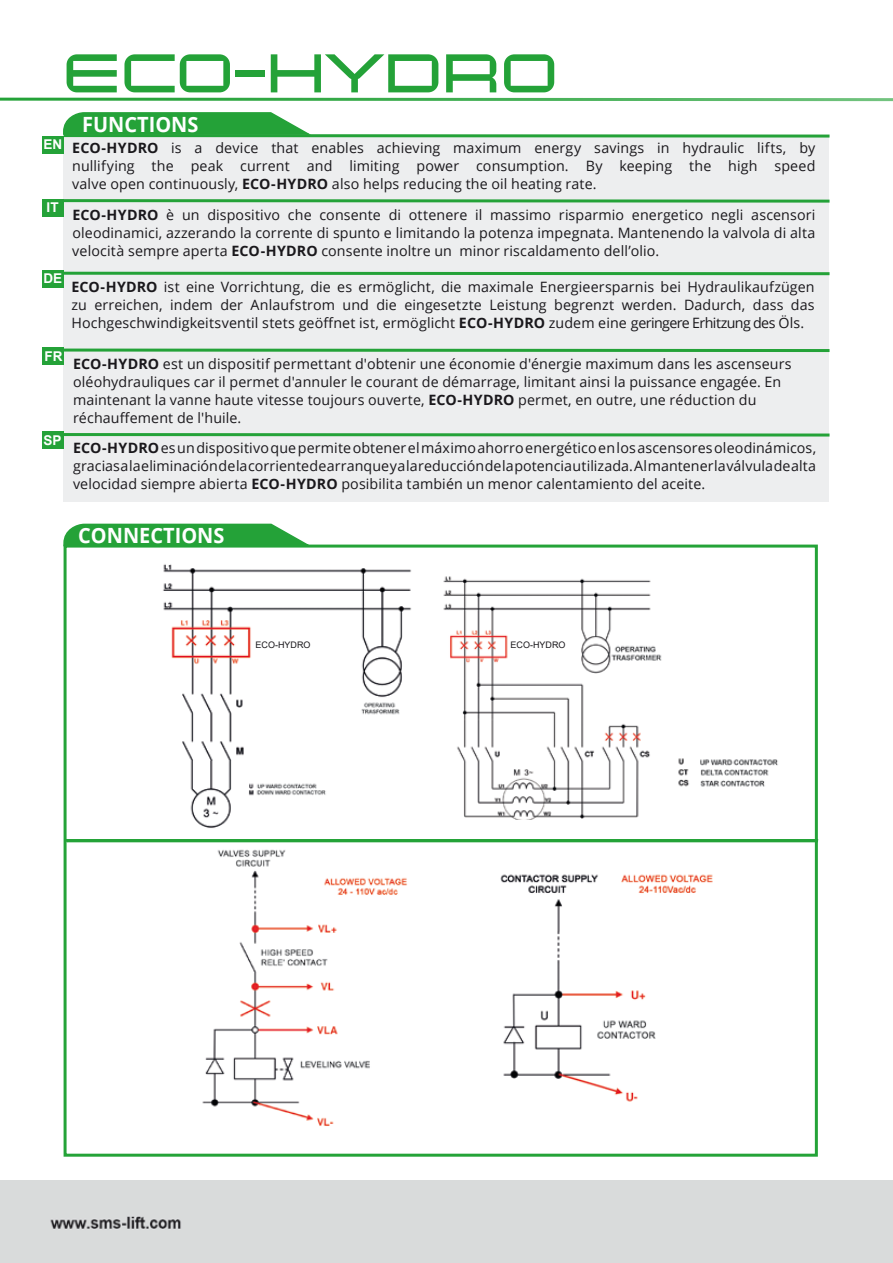
<style>
.page{position:relative;width:893px;height:1263px;background:#fff}
.page>*{position:absolute;margin:0;border:0;box-sizing:border-box;transform-origin:0 0}
.t1{font:69px "Changeling Neo";color:#24a238}
.t2{font:700 21px "Open Sans";color:#fff;scale:.95 1}
.t3{font:14.25px/18px "Open Sans";letter-spacing:.01em;color:#1a181c;text-align:justify}
.t4{font:700 13.5px "Arial";color:#fff}
.t5{font:9px "Arial";color:#1a181c}
.s1{font-weight:700}
</style>
<div class="page">
<div style="left:0;top:1180px;width:893px;height:83px;background:#d9dbdb"></div>
<div style="left:64px;top:545px;width:754px;height:612px;border:3px solid #24a338"></div>
<svg style="left:63px;top:523px;width:248px;height:25px;background:#40ae51"></svg>
<div style="left:63px;top:136px;width:766px;height:366px;background:#edeeef"></div>
<div style="left:42px;top:136px;width:22px;height:17px;background:#24a238"></div>
<div style="left:42px;top:199px;width:22px;height:17px;background:#24a238"></div>
<div style="left:42px;top:270px;width:22px;height:17px;background:#24a238"></div>
<div style="left:42px;top:348px;width:22px;height:17px;background:#24a238"></div>
<div style="left:42px;top:432px;width:22px;height:17px;background:#24a238"></div>
<svg style="left:64px;top:199px;width:766px;height:4px;background:#55b465"></svg>
<svg style="left:64px;top:271px;width:766px;height:5px"></svg>
<svg style="left:60px;top:347px;width:770px;height:5px"></svg>
<svg style="left:60px;top:431px;width:770px;height:6px"></svg>
<svg style="left:63px;top:112px;width:767px;height:26px"></svg>
<svg style="left:0;top:97px;width:893px;height:5px"></svg>
<img style="left:163px;top:564px;width:249px;height:264px">
<img style="left:202px;top:849px;width:205px;height:277px">
<img style="left:443px;top:576px;width:335px;height:244px">
<img style="left:500px;top:874px;width:213px;height:228px">
<svg style="left:64px;top:836px;width:755px;height:8px"></svg>
<div style="left:508px;top:637px;width:42px;height:15px;background:#fff"></div>
<h1 class="t1" style="left:63px;top:28px;width:497px">ECO-HYDRO</h1>
<h2 class="t2" style="left:82px;top:110px;width:124px">FUNCTIONS</h2>
<p class="t4" style="left:43px;top:135px;width:20px">EN</p>
<p class="t4" style="left:47px;top:198px;width:14px">IT</p>
<p class="t4" style="left:43px;top:269px;width:20px">DE</p>
<p class="t4" style="left:44px;top:347px;width:19px">FR</p>
<p class="t4" style="left:43px;top:431px;width:20px">SP</p>
<p class="t3" style="left:72px;top:139px;width:745px"><span class="s1">ECO-HYDRO</span> is a device that enables achieving maximum energy savings in hydraulic lifts, by nullifying the peak current and limiting power consumption. By keeping the high speed valve open continuously, <span class="s1">ECO-HYDRO</span> also helps reducing the oil heating rate.</p>
<p class="t3" style="left:72px;top:205px;width:745px"><span class="s1">ECO-HYDRO</span> è un dispositivo che consente di ottenere il massimo risparmio energetico negli ascensori oleodinamici, azzerando la corrente di spunto e limitando la potenza impegnata. Mantenendo la valvola di alta velocità sempre aperta <span class="s1">ECO-HYDRO</span> consente inoltre un minor riscaldamento dell’olio.</p>
<p class="t3" style="left:71px;top:278px;width:745px"><span class="s1">ECO-HYDRO</span> ist eine Vorrichtung, die es ermöglicht, die maximale Energieersparnis bei Hydraulikaufzügen zu erreichen, indem der Anlaufstrom und die eingesetzte Leistung begrenzt werden. Dadurch, dass das Hochgeschwindigkeitsventil stets geöffnet ist, ermöglicht <span class="s1">ECO-HYDRO</span> zudem eine geringere Erhitzung des Öls.</p>
<p class="t3" style="left:73px;top:355px;width:720px;text-align:left"><span class="s1">ECO-HYDRO</span> est un dispositif permettant d'obtenir une économie d'énergie maximum dans les ascenseurs oléohydrauliques car il permet d'annuler le courant de démarrage, limitant ainsi la puissance engagée. En maintenant la vanne haute vitesse toujours ouverte, <span class="s1">ECO-HYDRO</span> permet, en outre, une réduction du réchauffement de l'huile.</p>
<p class="t3" style="left:73px;top:438px;width:745px"><span class="s1">ECO-HYDRO</span> esundispositivoquepermiteobtenerelmáximoahorroenergéticoenlosascensoresoleodinámicos, graciasalaeliminacióndelacorrientedearranqueyalareduccióndelapotenciautilizada. Almantenerlaválvuladealta velocidad siempre abierta <span class="s1">ECO-HYDRO</span> posibilita también un menor calentamiento del aceite.</p>
<h2 class="t2" style="left:78px;top:521px;width:155px">CONNECTIONS</h2>
<p class="t5" style="left:256px;top:639px;width:56px">ECO-HYDRO</p>
<p class="t5" style="left:510px;top:639px;width:56px">ECO-HYDRO</p>
</div>
